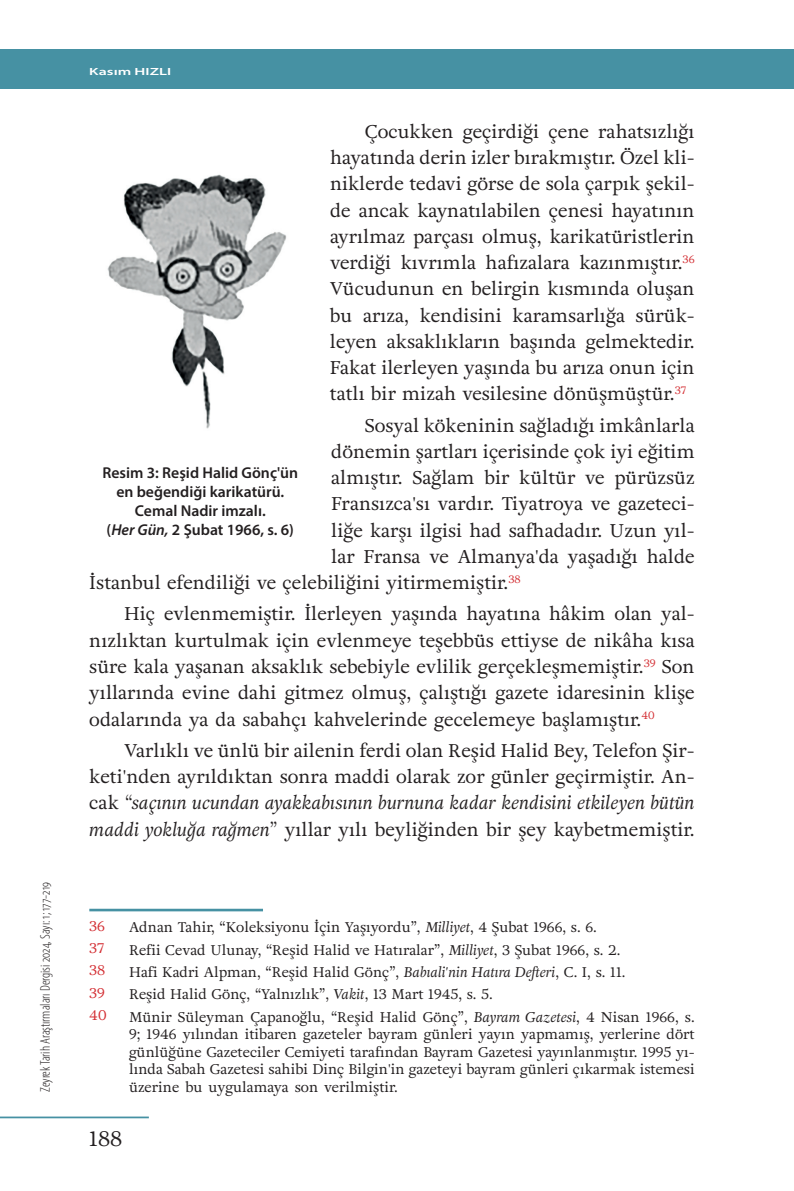
<style>
.page{position:relative;width:794px;height:1191px;background:#fff}
.page>*{position:absolute;margin:0;border:0;box-sizing:border-box;transform-origin:0 0}
.t1{font:21px "Adriane Text";color:#231f20}
.t2{font:18.38px/26.2px "Adriane Text";color:#231f20;text-align:justify}
.t3{font:600 15.75px/18.9px "Myriad Pro";color:#231f20;text-align:center}
.t4{font:14px/17.5px "Adriane Text";color:#231f20;text-align:justify}
.t5{font:300 condensed 14px "Myriad Pro";color:#231f20}
.t6{font:14px "Adriane Text";color:#d32d32}
.t7{font:600 semi-expanded 10.33px "Myriad Pro";color:#fff;scale:1.43 1}
.s1{font-style:italic}
</style>
<div class="page">
<div style="left:0;top:50px;width:794px;height:39px;background:#4691a3"></div>
<hr style="left:0;top:1116px;width:149px;height:2px;background:#4691a3">
<hr style="left:89px;top:908px;width:174px;height:3px;background:#4691a3">
<img style="left:107px;top:174px;width:180px;height:255px">
<p class="t5" style="left:37px;top:1091px;width:211px;rotate:-90deg">Zeyrek Tarih Araştırmaları Dergisi 2024, Sayı: 1; 177-219</p>
<p class="t7" style="left:89px;top:65px;width:59px">Kasım HIZLI</p>
<p class="t2" style="left:330px;top:118px;width:366px;text-indent:35px">Çocukken geçirdiği çene rahatsızlığı hayatında derin izler bırakmıştır. Özel kli&shy;niklerde tedavi görse de sola çarpık şekil&shy;de ancak kaynatılabilen çenesi hayatının ayrılmaz parçası olmuş, karikatüristlerin verdiği kıvrımla hafızalara kazınmıştır.<sup>36<br></sup>Vücudunun en belirgin kısmında oluşan bu arıza, kendisini karamsarlığa sürük&shy;leyen aksaklıkların başında gelmektedir.<br>Fakat ilerleyen yaşında bu arıza onun için tatlı bir mizah vesilesine dönüşmüştür.<sup>37</sup></p>
<p class="t2" style="left:365px;top:412px;width:331px">Sosyal kökeninin sağladığı imkânlarla</p>
<p class="t2" style="left:331px;top:438px;width:365px">dönemin şartları içerisinde çok iyi eğitim</p>
<p class="t2" style="left:331px;top:464px;width:365px">almıştır. Sağlam bir kültür ve pürüzsüz</p>
<p class="t2" style="left:331px;top:490px;width:365px">Fransızca'sı vardır. Tiyatroya ve gazeteci-</p>
<p class="t2" style="left:331px;top:517px;width:365px">liğe karşı ilgisi had safhadadır. Uzun yıl-</p>
<p class="t2" style="left:331px;top:543px;width:365px">lar Fransa ve Almanya'da yaşadığı halde</p>
<p class="t2" style="left:89px;top:569px;width:433px">İstanbul efendiliği ve çelebiliğini yitirmemiştir.<sup>38</sup></p>
<p class="t2" style="left:89px;top:600px;width:607px;text-indent:35px">Hiç evlenmemiştir. İlerleyen yaşında hayatına hâkim olan yal&shy;nızlıktan kurtulmak için evlenmeye teşebbüs ettiyse de nikâha kısa süre kala yaşanan aksaklık sebebiyle evlilik gerçekleşmemiştir.<sup>39</sup> Son yıllarında evine dahi gitmez olmuş, çalıştığı gazete idaresinin klişe odalarında ya da sabahçı kahvelerinde gecelemeye başlamıştır.<sup>40</sup></p>
<p class="t2" style="left:89px;top:737px;width:607px;text-indent:35px">Varlıklı ve ünlü bir ailenin ferdi olan Reşid Halid Bey, Telefon Şir&shy;keti'nden ayrıldıktan sonra maddi olarak zor günler geçirmiştir. An&shy;cak <span class="s1">“saçının ucundan ayakkabısının burnuna kadar kendisini etkileyen bütün maddi yokluğa rağmen”</span> yıllar yılı beyliğinden bir şey kaybetmemiştir.</p>
<p class="t3" style="left:102px;top:463px;width:197px">Resim 3: Reşid Halid Gönç'ün en beğendiği karikatürü.<br>Cemal Nadir imzalı.<br>(<span class="s1">Her Gün,</span> 2 Şubat 1966, s. 6)</p>
<p class="t6" style="left:89px;top:916px;width:17px">36</p>
<p class="t4" style="left:129px;top:918px;width:469px">Adnan Tahir, “Koleksiyonu İçin Yaşıyordu”, <span class="s1">Milliyet</span>, 4 Şubat 1966, s. 6.</p>
<p class="t6" style="left:89px;top:938px;width:17px">37</p>
<p class="t4" style="left:129px;top:941px;width:493px">Refii Cevad Ulunay, “Reşid Halid ve Hatıralar”, <span class="s1">Milliyet</span>, 3 Şubat 1966, s. 2.</p>
<p class="t6" style="left:89px;top:960px;width:18px">38</p>
<p class="t4" style="left:129px;top:963px;width:498px">Hafi Kadri Alpman, “Reşid Halid Gönç”, <span class="s1">Babıali'nin Hatıra Defteri</span>, C. I, s. 11.</p>
<p class="t6" style="left:89px;top:983px;width:17px">39</p>
<p class="t4" style="left:129px;top:985px;width:365px">Reşid Halid Gönç, “Yalnızlık”, <span class="s1">Vakit</span>, 13 Mart 1945, s. 5.</p>
<p class="t6" style="left:89px;top:1005px;width:19px">40</p>
<p class="t4" style="left:129px;top:1007px;width:567px">Münir Süleyman Çapanoğlu, “Reşid Halid Gönç”, <span class="s1">Bayram Gazetesi</span>, 4 Nisan 1966, s.<br>9; 1946 yılından itibaren gazeteler bayram günleri yayın yapmamış, yerlerine dört günlüğüne Gazeteciler Cemiyeti tarafından Bayram Gazetesi yayınlanmıştır. 1995 yı&shy;lında Sabah Gazetesi sahibi Dinç Bilgin'in gazeteyi bayram günleri çıkarmak istemesi üzerine bu uygulamaya son verilmiştir.</p>
<p class="t1" style="left:89px;top:1124px;width:35px">188</p>
</div>
